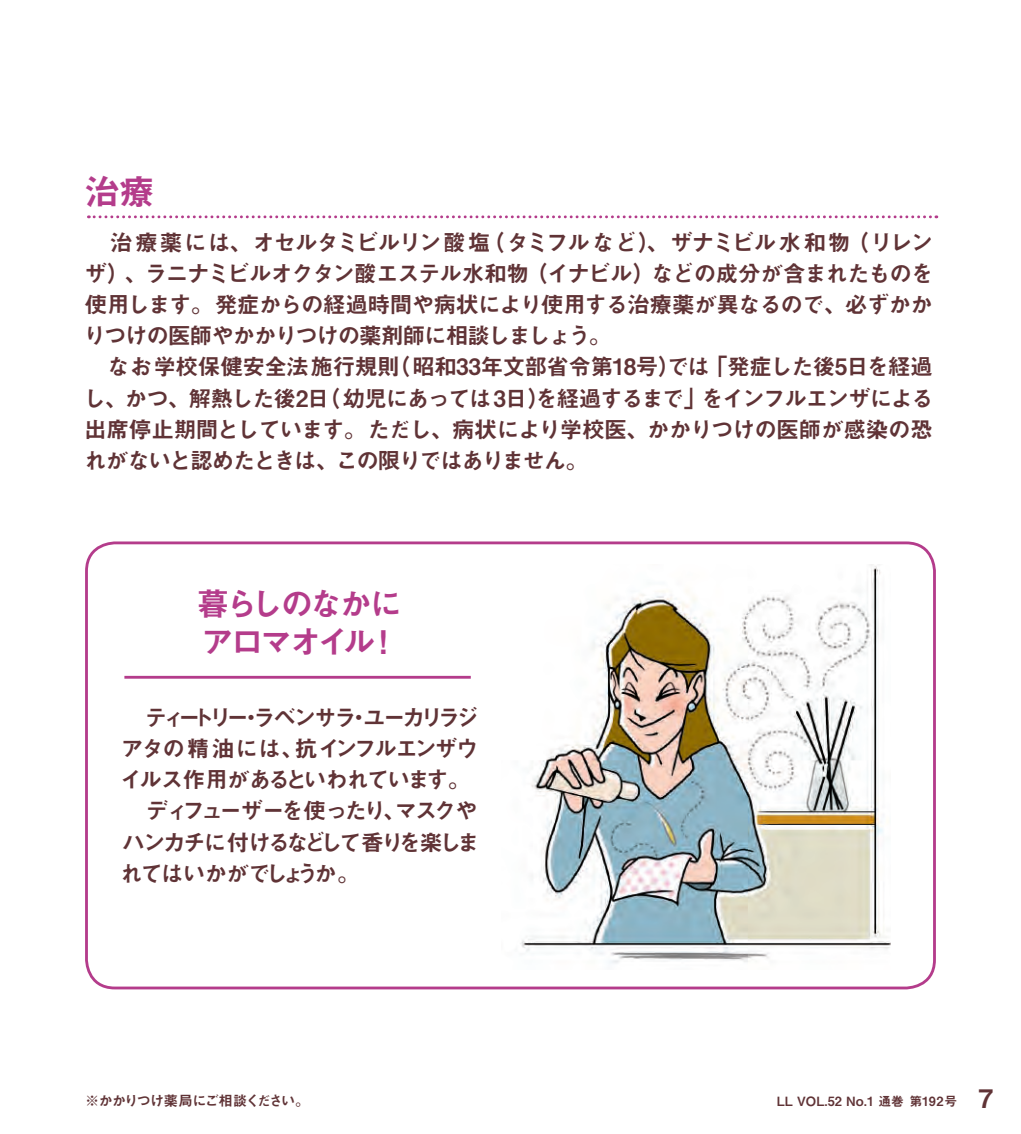
<style>
.page{position:relative;width:1021px;height:1134px;background:#fff}
.page>*{position:absolute;margin:0;border:0;box-sizing:border-box;transform-origin:0 0}
.t1{font:35.4px "Midashi Go Pro MB31";color:#b43c8b}
.t2{font:32.6px/38.2px "Midashi Go Pro MB31";letter-spacing:-.1em;color:#b43c8b}
.t3{font:22.6px/31.2px "Midashi Go Pro MB31";letter-spacing:-.065em;color:#603336}
.t4{font:22.6px/31.2px "Midashi Go Pro MB31";letter-spacing:-.115em;color:#603336}
.t5{font:14.2px "Midashi Go Pro MB31";letter-spacing:-.08em;color:#603336}
.t6{font:12.8px "Midashi Go Pro MB31";color:#603336}
.s1{font-size:25.6px}
</style>
<div class="page">
<svg style="left:88px;top:215px;width:848px;height:3px"></svg>
<div style="left:85px;top:541px;width:850px;height:448px;border:3px solid #b43c8b;border-radius:28px"></div>
<hr style="left:124px;top:676px;width:347px;height:3px;background:#b43c8b">
<img style="left:520px;top:564px;width:370px;height:399px">
<h1 class="t1" style="left:85px;top:163px;width:71px">治療</h1>
<p class="t3" style="left:83px;top:224px;width:852px">　治療薬には、オセルタミビルリン酸塩（タミフルなど）、ザナミビル水和物（リレンザ）、ラニナミビルオクタン酸エステル水和物（イナビル）などの成分が含まれたものを使用します。発症からの経過時間や病状により使用する治療薬が異なるので、必ずかかりつけの医師やかかりつけの薬剤師に相談しましょう。<br>　なお学校保健安全法施行規則（昭和33年文部省令第18号）では「発症した後5日を経過し、かつ、解熱した後2日（幼児にあっては3日）を経過するまで」をインフルエンザによる出席停止期間としています。ただし、病状により学校医、かかりつけの医師が感染の恐れがないと認めたときは、この限りではありません。</p>
<h2 class="t2" style="left:197px;top:580px;width:207px">暮らしのなかにアロマオイル！</h2>
<p class="t4" style="left:120px;top:699px;width:361px">　ティートリー・ラベンサラ・ユーカリラジアタの精油には、抗インフルエンザウイルス作用があるといわれています。　ディフューザーを使ったり、マスクやハンカチに付けるなどして香りを楽しまれてはいかがでしょうか。</p>
<p class="t5" style="left:85px;top:1089px;width:226px">※かかりつけ薬局にご相談ください。</p>
<p class="t6" style="left:776px;top:1091px;width:217px">LL VOL.52 No.1 通巻 第192号 <span class="s1">7</span></p>
</div>
